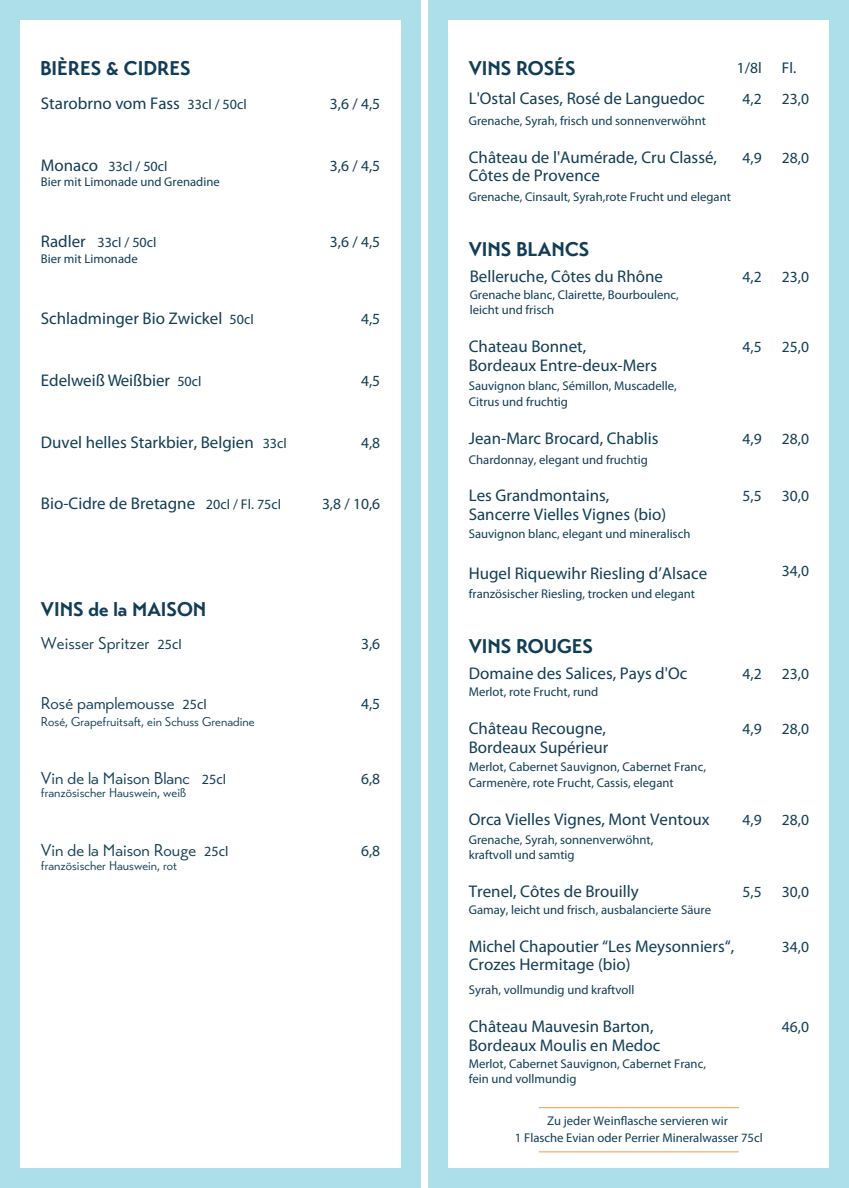
<style>
.page{position:relative;width:849px;height:1188px;background:#fff}
.page>*{position:absolute;margin:0;border:0;box-sizing:border-box;transform-origin:0 0}
.t1{font:700 19.8px "Transat";color:#113d56}
.t2{font:16.95px/18.3px "Gill Sans";color:#113d56}
.t3{font:16.95px "Transat Standard";color:#113d56}
.t4{font:15.45px "Gill Sans";color:#113d56}
.t5{font:300 14.1px "Gill Sans";color:#113d56}
.t6{font:300 12.75px/15.3px "Gill Sans";color:#113d56}
.t7{font:12.75px "Transat Standard";color:#113d56}
.s1{font-weight:300;font-size:14.1px}
.s2{font-weight:400;font-size:16.95px}
.s3{font-family:"Gill Sans";font-weight:300;font-size:14.1px}
</style>
<div class="page">
<div style="left:0;top:0;width:420px;height:1188px;background:#addfea"></div>
<div style="left:20px;top:20px;width:380px;height:1148px;background:#fff"></div>
<div style="left:428px;top:0;width:420px;height:1188px;background:#addfea"></div>
<div style="left:448px;top:20px;width:380px;height:1148px;background:#fff"></div>
<hr style="left:538px;top:1107px;width:200px;height:1px;background:#f9a04d">
<hr style="left:538px;top:1151px;width:200px;height:1px;background:#f9a04d">
<h1 class="t1" style="left:40px;top:56px;width:152px">BIÈRES &amp; CIDRES</h1>
<h2 class="t2" style="left:41px;top:96px;width:207px">Starobrno vom Fass <span class="s1">33cl / 50cl</span></h2>
<p class="t4" style="left:330px;top:99px;width:52px">3,6 / 4,5</p>
<p class="t5" style="left:41px;top:161px;width:128px"><span class="s2">Monaco</span> 33cl / 50cl</p>
<p class="t4" style="left:330px;top:161px;width:52px">3,6 / 4,5</p>
<p class="t6" style="left:41px;top:175px;width:180px">Bier mit Limonade und Grenadine</p>
<p class="t5" style="left:41px;top:237px;width:117px"><span class="s2">Radler</span> 33cl / 50cl</p>
<p class="t4" style="left:330px;top:236px;width:52px">3,6 / 4,5</p>
<p class="t6" style="left:41px;top:252px;width:98px">Bier mit Limonade</p>
<h2 class="t2" style="left:41px;top:311px;width:214px">Schladminger Bio Zwickel <span class="s1">50cl</span></h2>
<p class="t4" style="left:361px;top:313px;width:21px">4,5</p>
<h2 class="t2" style="left:41px;top:372px;width:162px">Edelweiß Weißbier <span class="s1">50cl</span></h2>
<p class="t4" style="left:361px;top:375px;width:21px">4,5</p>
<h2 class="t2" style="left:41px;top:434px;width:214px">Duvel helles Starkbier, Belgien</h2>
<p class="t4" style="left:361px;top:437px;width:21px">4,8</p>
<p class="t5" style="left:262px;top:438px;width:26px">33cl</p>
<h2 class="t2" style="left:41px;top:496px;width:242px">Bio-Cidre de Bretagne <span class="s1">20cl / Fl. 75cl</span></h2>
<p class="t4" style="left:322px;top:499px;width:60px">3,8 / 10,6</p>
<h1 class="t1" style="left:41px;top:598px;width:167px">VINS de la MAISON</h1>
<h2 class="t3" style="left:41px;top:636px;width:142px">Weisser Spritzer <span class="s3">25cl</span></h2>
<p class="t4" style="left:361px;top:638px;width:21px">3,6</p>
<h2 class="t3" style="left:41px;top:696px;width:167px">Rosé pamplemousse <span class="s3">25cl</span></h2>
<p class="t4" style="left:361px;top:698px;width:21px">4,5</p>
<p class="t7" style="left:41px;top:716px;width:215px">Rosé, Grapefruitsaft, ein Schuss Grenadine</p>
<h2 class="t3" style="left:41px;top:772px;width:187px">Vin de la Maison Blanc <span class="s3">25cl</span></h2>
<p class="t4" style="left:361px;top:773px;width:21px">6,8</p>
<p class="t7" style="left:41px;top:788px;width:147px">französischer Hauswein, weiß</p>
<h2 class="t3" style="left:41px;top:843px;width:189px">Vin de la Maison Rouge <span class="s3">25cl</span></h2>
<p class="t4" style="left:361px;top:845px;width:21px">6,8</p>
<p class="t7" style="left:41px;top:861px;width:138px">französischer Hauswein, rot</p>
<h1 class="t1" style="left:468px;top:56px;width:108px">VINS ROSÉS</h1>
<p class="t4" style="left:736px;top:63px;width:26px">1/8l</p>
<p class="t4" style="left:781px;top:63px;width:16px">Fl.</p>
<h2 class="t2" style="left:468px;top:91px;width:237px">L'Ostal Cases, Rosé de Languedoc</h2>
<p class="t4" style="left:742px;top:94px;width:21px">4,2</p>
<p class="t6" style="left:468px;top:114px;width:239px">Grenache, Syrah, frisch und sonnenverwöhnt</p>
<p class="t4" style="left:781px;top:94px;width:29px">23,0</p>
<h2 class="t2" style="left:468px;top:149px;width:250px">Château de l'Aumérade, Cru Classé,<br>Côtes de Provence</h2>
<p class="t4" style="left:742px;top:152px;width:21px">4,9</p>
<p class="t6" style="left:468px;top:190px;width:263px">Grenache, Cinsault, Syrah,rote Frucht und elegant</p>
<h1 class="t1" style="left:468px;top:237px;width:122px">VINS BLANCS</h1>
<h2 class="t2" style="left:469px;top:268px;width:195px">Belleruche, Côtes du Rhône</h2>
<p class="t4" style="left:742px;top:271px;width:21px">4,2</p>
<p class="t6" style="left:469px;top:288px;width:210px">Grenache blanc, Clairette, Bourboulenc, leicht und frisch</p>
<p class="t4" style="left:781px;top:152px;width:29px">28,0</p>
<p class="t4" style="left:781px;top:271px;width:29px">23,0</p>
<h2 class="t2" style="left:468px;top:339px;width:190px">Chateau Bonnet,<br>Bordeaux Entre-deux-Mers</h2>
<p class="t6" style="left:468px;top:380px;width:209px">Sauvignon blanc, Sémillon, Muscadelle,<br>Citrus und fruchtig</p>
<h2 class="t2" style="left:468px;top:430px;width:191px">Jean-Marc Brocard, Chablis</h2>
<p class="t6" style="left:468px;top:453px;width:180px">Chardonnay, elegant und fruchtig</p>
<h2 class="t2" style="left:468px;top:488px;width:199px">Les Grandmontains,<br>Sancerre Vielles Vignes (bio)</h2>
<p class="t6" style="left:468px;top:528px;width:223px">Sauvignon blanc, elegant und mineralisch</p>
<p class="t4" style="left:742px;top:342px;width:21px">4,5</p>
<p class="t4" style="left:781px;top:342px;width:29px">25,0</p>
<p class="t4" style="left:742px;top:433px;width:21px">4,9</p>
<p class="t4" style="left:781px;top:433px;width:29px">28,0</p>
<p class="t4" style="left:742px;top:491px;width:21px">5,5</p>
<p class="t4" style="left:781px;top:491px;width:29px">30,0</p>
<h2 class="t2" style="left:468px;top:566px;width:240px">Hugel Riquewihr Riesling d’Alsace</h2>
<p class="t4" style="left:781px;top:566px;width:29px">34,0</p>
<p class="t6" style="left:468px;top:587px;width:228px">französischer Riesling, trocken und elegant</p>
<h1 class="t1" style="left:468px;top:634px;width:126px">VINS ROUGES</h1>
<h2 class="t2" style="left:468px;top:665px;width:220px">Domaine des Salices, Pays d'Oc</h2>
<p class="t4" style="left:742px;top:668px;width:21px">4,2</p>
<p class="t6" style="left:468px;top:685px;width:131px">Merlot, rote Frucht, rund</p>
<p class="t4" style="left:781px;top:668px;width:29px">23,0</p>
<h2 class="t2" style="left:468px;top:721px;width:141px">Château Recougne,<br>Bordeaux Supérieur</h2>
<p class="t6" style="left:468px;top:761px;width:238px">Merlot, Cabernet Sauvignon, Cabernet Franc,<br>Carmenère, rote Frucht, Cassis, elegant</p>
<p class="t4" style="left:742px;top:723px;width:21px">4,9</p>
<p class="t4" style="left:781px;top:723px;width:29px">28,0</p>
<h2 class="t2" style="left:468px;top:811px;width:242px">Orca Vielles Vignes, Mont Ventoux</h2>
<p class="t6" style="left:468px;top:833px;width:186px">Grenache, Syrah, sonnenverwöhnt, kraftvoll und samtig</p>
<p class="t4" style="left:742px;top:814px;width:21px">4,9</p>
<p class="t4" style="left:781px;top:814px;width:29px">28,0</p>
<h2 class="t2" style="left:468px;top:883px;width:171px">Trenel, Côtes de Brouilly</h2>
<p class="t6" style="left:468px;top:903px;width:244px">Gamay, leicht und frisch, ausbalancierte Säure</p>
<h2 class="t2" style="left:468px;top:938px;width:267px">Michel Chapoutier “Les Meysonniers“,<br>Crozes Hermitage (bio)</h2>
<p class="t6" style="left:468px;top:983px;width:167px">Syrah, vollmundig und kraftvoll</p>
<h2 class="t2" style="left:468px;top:1019px;width:193px">Château Mauvesin Barton,<br>Bordeaux Moulis en Medoc</h2>
<p class="t6" style="left:468px;top:1057px;width:238px">Merlot, Cabernet Sauvignon, Cabernet Franc, fein und vollmundig</p>
<p class="t4" style="left:742px;top:886px;width:21px">5,5</p>
<p class="t4" style="left:781px;top:886px;width:29px">30,0</p>
<p class="t4" style="left:781px;top:941px;width:29px">34,0</p>
<p class="t4" style="left:781px;top:1021px;width:29px">46,0</p>
<p class="t6" style="left:514px;top:1113px;width:249px;line-height:17px;text-align:center">Zu jeder Weinflasche servieren wir<br>1 Flasche Evian oder Perrier Mineralwasser 75cl</p>
</div>
